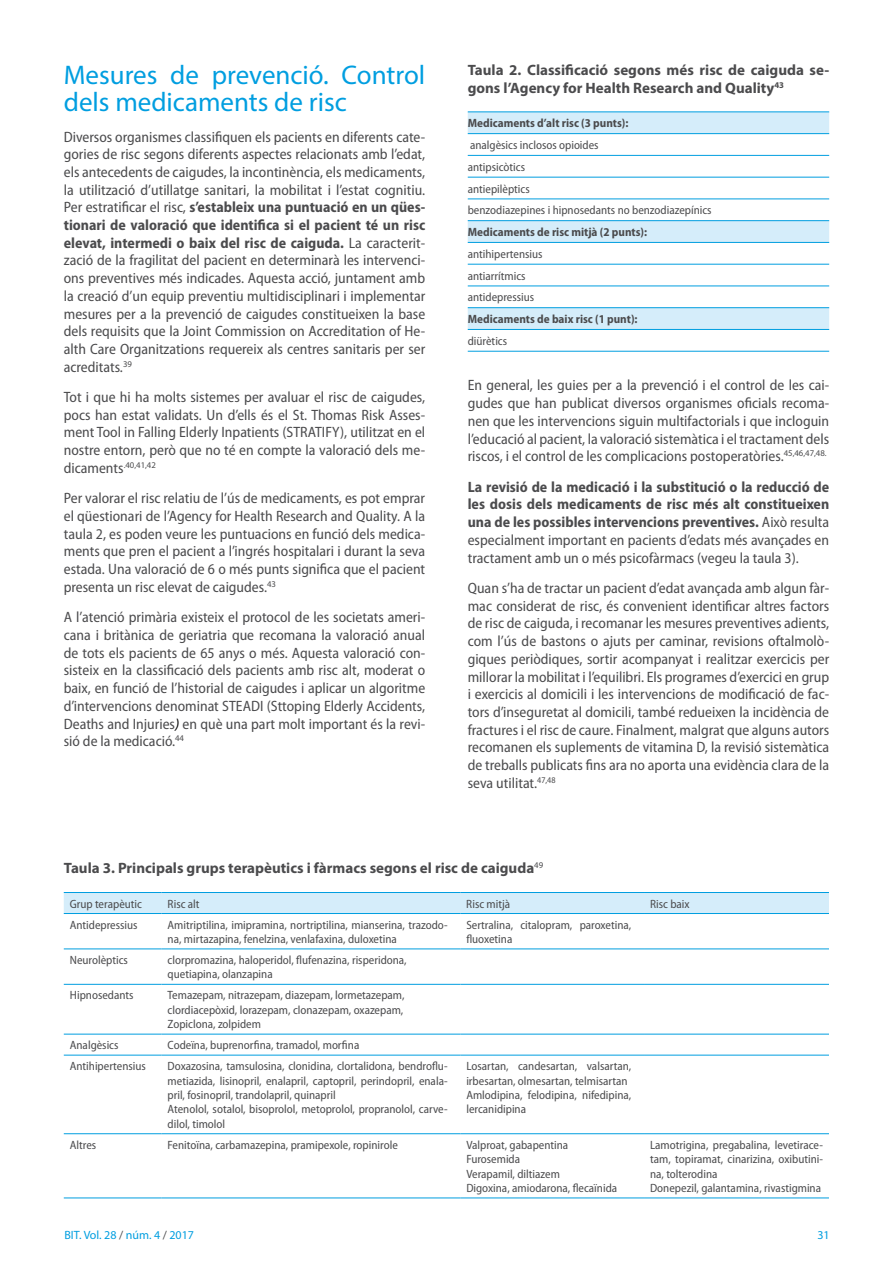
<style>
.page{position:relative;width:893px;height:1263px;background:#fff}
.page>*{position:absolute;margin:0;border:0;box-sizing:border-box;transform-origin:0 0}
.t1{font:27px/27px "Myriad Pro";color:#009ee0}
.t2{font:semi-condensed 15px/17.7px "Myriad Pro";color:#4b4b4d;text-align:justify}
.t3{font:700 semi-condensed 15px/17.7px "Myriad Pro";color:#4b4b4d;text-align:justify}
.t4{font:700 15px/17.7px "Myriad Pro";color:#4b4b4d}
.t5{font:semi-condensed 12px/14.4px "Myriad Pro";color:#4b4b4d}
.t6{font:700 semi-condensed 12px "Myriad Pro";color:#4b4b4d}
.t7{font:12px "Myriad Pro";color:#009ee0}
.s1{font-weight:700}
.s2{font-style:italic;font-stretch:normal;color:#000}
.s3{font-weight:400}
.s4{color:#4b4b4d}
</style>
<div class="page">
<svg style="left:468px;top:112px;width:361px;height:217px"></svg>
<hr style="left:468px;top:111px;width:361px;height:1px;background:#009ee0">
<hr style="left:468px;top:133px;width:361px;height:1px;background:#009ee0">
<hr style="left:468px;top:155px;width:361px;height:1px;background:#009ee0">
<hr style="left:468px;top:177px;width:361px;height:1px;background:#009ee0">
<hr style="left:468px;top:199px;width:361px;height:1px;background:#009ee0">
<hr style="left:468px;top:220px;width:361px;height:1px;background:#009ee0">
<hr style="left:468px;top:242px;width:361px;height:1px;background:#009ee0">
<hr style="left:468px;top:264px;width:361px;height:1px;background:#009ee0">
<hr style="left:468px;top:286px;width:361px;height:1px;background:#009ee0">
<hr style="left:468px;top:307px;width:361px;height:1px;background:#009ee0">
<hr style="left:468px;top:329px;width:361px;height:1px;background:#009ee0">
<hr style="left:468px;top:351px;width:361px;height:1px;background:#009ee0">
<div style="left:64px;top:893px;width:765px;height:20px;background:#d5edfa"></div>
<hr style="left:64px;top:892px;width:98px;height:1px;background:#009ee0">
<hr style="left:162px;top:892px;width:298px;height:1px;background:#009ee0">
<hr style="left:460px;top:892px;width:184px;height:1px;background:#009ee0">
<hr style="left:644px;top:892px;width:185px;height:1px;background:#009ee0">
<hr style="left:64px;top:913px;width:98px;height:1px;background:#009ee0">
<hr style="left:162px;top:913px;width:298px;height:1px;background:#009ee0">
<hr style="left:460px;top:913px;width:184px;height:1px;background:#009ee0">
<hr style="left:644px;top:913px;width:185px;height:1px;background:#009ee0">
<hr style="left:64px;top:1055px;width:98px;height:1px;background:#009ee0">
<hr style="left:162px;top:1055px;width:298px;height:1px;background:#009ee0">
<hr style="left:460px;top:1055px;width:184px;height:1px;background:#009ee0">
<hr style="left:644px;top:1055px;width:185px;height:1px;background:#009ee0">
<hr style="left:64px;top:1133px;width:98px;height:1px;background:#009ee0">
<hr style="left:162px;top:1133px;width:298px;height:1px;background:#009ee0">
<hr style="left:460px;top:1133px;width:184px;height:1px;background:#009ee0">
<hr style="left:644px;top:1133px;width:185px;height:1px;background:#009ee0">
<hr style="left:64px;top:1197px;width:98px;height:1px;background:#009ee0">
<hr style="left:162px;top:1197px;width:298px;height:1px;background:#009ee0">
<hr style="left:460px;top:1197px;width:184px;height:1px;background:#009ee0">
<hr style="left:644px;top:1197px;width:185px;height:1px;background:#009ee0">
<hr style="left:64px;top:948px;width:98px;height:1px;background:#009ee0">
<hr style="left:162px;top:948px;width:298px;height:1px;background:#009ee0">
<hr style="left:460px;top:948px;width:184px;height:1px;background:#009ee0">
<hr style="left:644px;top:948px;width:185px;height:1px;background:#009ee0">
<hr style="left:64px;top:984px;width:98px;height:1px;background:#009ee0">
<hr style="left:162px;top:984px;width:298px;height:1px;background:#009ee0">
<hr style="left:460px;top:984px;width:184px;height:1px;background:#009ee0">
<hr style="left:644px;top:984px;width:185px;height:1px;background:#009ee0">
<hr style="left:64px;top:1034px;width:98px;height:1px;background:#009ee0">
<hr style="left:162px;top:1034px;width:298px;height:1px;background:#009ee0">
<hr style="left:460px;top:1034px;width:184px;height:1px;background:#009ee0">
<hr style="left:644px;top:1034px;width:185px;height:1px;background:#009ee0">
<h1 class="t1" style="left:64px;top:61px;width:363px">Mesures de prevenció. Control dels medicaments de risc</h1>
<p class="t2" style="left:64px;top:128px;width:363px">Diversos organismes classifiquen els pacients en diferents cate&shy;gories de risc segons diferents aspectes relacionats amb l’edat, els antecedents de caigudes, la incontinència, els medicaments, la utilització d’utillatge sanitari, la mobilitat i l’estat cognitiu.<br>Per estratificar el risc, <span class="s1">s’estableix una puntuació en un qües&shy;tionari de valoració que identifica si el pacient té un risc elevat, intermedi o baix del risc de caiguda.</span> La caracterit&shy;zació de la fragilitat del pacient en determinarà les intervenci&shy;ons preventives més indicades. Aquesta acció, juntament amb la creació d’un equip preventiu multidisciplinari i implementar mesures per a la prevenció de caigudes constitueixen la base dels requisits que la Joint Commission on Accreditation of He&shy;alth Care Organitzations requereix als centres sanitaris per ser acreditats.<sup>39</sup></p>
<p class="t2" style="left:64px;top:388px;width:363px">Tot i que hi ha molts sistemes per avaluar el risc de caigudes, pocs han estat validats. Un d’ells és el St. Thomas Risk Asses&shy;ment Tool in Falling Elderly Inpatients (STRATIFY), utilitzat en el nostre entorn, però que no té en compte la valoració dels me&shy;dicaments<sup>.</sup><sup>40</sup><sup>,</sup><sup>41</sup><sup>,</sup><sup>42</sup></p>
<p class="t2" style="left:64px;top:490px;width:363px">Per valorar el risc relatiu de l’ús de medicaments, es pot emprar el qüestionari de l’Agency for Health Research and Quality. A la taula 2, es poden veure les puntuacions en funció dels medica&shy;ments que pren el pacient a l’ingrés hospitalari i durant la seva estada. Una valoració de 6 o més punts significa que el pacient presenta un risc elevat de caigudes.<sup>43</sup></p>
<p class="t2" style="left:64px;top:609px;width:363px">A l’atenció primària existeix el protocol de les societats ameri&shy;cana i britànica de geriatria que recomana la valoració anual de tots els pacients de 65 anys o més. Aquesta valoració con&shy;sisteix en la classificació dels pacients amb risc alt, moderat o baix, en funció de l’historial de caigudes i aplicar un algoritme d’intervencions denominat STEADI (Sttoping Elderly Accidents, Deaths and Injuries<span class="s2">)</span> en què una part molt important és la revi&shy;sió de la medicació.<sup>44</sup></p>
<p class="t4" style="left:468px;top:61px;width:363px">Taula 2. Classificació segons més risc de caiguda se&shy;gons l’Agency for Health Research and Quality<sup>43</sup></p>
<p class="t6" style="left:468px;top:117px;width:162px">Medicaments d’alt risc (3 punts):</p>
<p class="t5" style="left:468px;top:134px;width:245px;line-height:21.8px">analgèsics inclosos opioides<br>antipsicòtics<br>antiepilèptics<br>benzodiazepines i hipnosedants no benzodiazepínics</p>
<p class="t6" style="left:468px;top:225px;width:181px">Medicaments de risc mitjà (2 punts):</p>
<p class="t5" style="left:468px;top:243px;width:76px;line-height:21.8px">antihipertensius antiarrítmics antidepressius</p>
<p class="t6" style="left:468px;top:312px;width:171px">Medicaments de baix risc (1 punt):</p>
<p class="t5" style="left:468px;top:334px;width:41px">diürètics</p>
<p class="t2" style="left:468px;top:377px;width:363px">En general, les guies per a la prevenció i el control de les cai&shy;gudes que han publicat diversos organismes oficials recoma&shy;nen que les intervencions siguin multifactorials i que incloguin l’educació al pacient, la valoració sistemàtica i el tractament dels riscos, i el control de les complicacions postoperatòries.<sup>45</sup><sup>,</sup><sup>46</sup><sup>,</sup><sup>47</sup><sup>,</sup><sup>48</sup><sup>.</sup></p>
<p class="t3" style="left:468px;top:478px;width:363px">La revisió de la medicació i la substitució o la reducció de les dosis dels medicaments de risc més alt constitueixen una de les possibles intervencions preventives. <span class="s3">Això resulta especialment important en pacients d’edats més avançades en tractament amb un o més psicofàrmacs (vegeu la taula 3).</span></p>
<p class="t2" style="left:468px;top:579px;width:363px">Quan s’ha de tractar un pacient d’edat avançada amb algun fàr&shy;mac considerat de risc, és convenient identificar altres factors de risc de caiguda, i recomanar les mesures preventives adients, com l’ús de bastons o ajuts per caminar, revisions oftalmolò&shy;giques periòdiques, sortir acompanyat i realitzar exercicis per millorar la mobilitat i l’equilibri. Els programes d’exercici en grup i exercicis al domicili i les intervencions de modificació de fac&shy;tors d’inseguretat al domicili, també redueixen la incidència de fractures i el risc de caure. Finalment, malgrat que alguns autors recomanen els suplements de vitamina D, la revisió sistemàtica de treballs publicats fins ara no aporta una evidència clara de la seva utilitat.<sup>47,48</sup></p>
<p class="t4" style="left:64px;top:859px;width:481px">Taula 3. Principals grups terapèutics i fàrmacs segons el risc de caiguda<sup>49</sup></p>
<p class="t5" style="left:70px;top:896px;width:74px">Grup terapèutic</p>
<p class="t5" style="left:168px;top:896px;width:34px">Risc alt</p>
<p class="t5" style="left:466px;top:896px;width:45px">Risc mitjà</p>
<p class="t5" style="left:650px;top:896px;width:41px">Risc baix</p>
<p class="t5" style="left:70px;top:917px;width:69px">Antidepressius</p>
<p class="t5" style="left:168px;top:917px;width:281px">Amitriptilina, imipramina, nortriptilina, mianserina, trazodo&shy;na, mirtazapina, fenelzina, venlafaxina, duloxetina</p>
<p class="t5" style="left:466px;top:917px;width:166px">Sertralina, citalopram, paroxetina, fluoxetina</p>
<p class="t5" style="left:70px;top:953px;width:60px">Neurolèptics</p>
<p class="t5" style="left:168px;top:953px;width:241px">clorpromazina, haloperidol, flufenazina, risperidona, quetiapina, olanzapina</p>
<p class="t5" style="left:70px;top:988px;width:65px">Hipnosedants</p>
<p class="t5" style="left:168px;top:988px;width:238px;text-align:justify">Temazepam, nitrazepam, diazepam, lormetazepam, clordiacepòxid, lorazepam, clonazepam, oxazepam, Zopiclona, zolpidem</p>
<p class="t5" style="left:70px;top:1038px;width:50px">Analgèsics</p>
<p class="t5" style="left:168px;top:1038px;width:193px">Codeïna, buprenorfina, tramadol, morfina</p>
<p class="t5" style="left:70px;top:1059px;width:78px">Antihipertensius</p>
<p class="t5" style="left:168px;top:1059px;width:281px">Doxazosina, tamsulosina, clonidina, clortalidona, bendroflu&shy;metiazida, lisinopril, enalapril, captopril, perindopril, enala&shy;pril, fosinopril, trandolapril, quinapril<br>Atenolol, sotalol, bisoprolol, metoprolol, propranolol, carve&shy;dilol, timolol</p>
<p class="t5" style="left:466px;top:1059px;width:166px">Losartan, candesartan, valsartan, irbesartan, olmesartan, telmisartan<br>Amlodipina, felodipina, nifedipina, lercanidipina</p>
<p class="t5" style="left:70px;top:1138px;width:28px">Altres</p>
<p class="t5" style="left:168px;top:1138px;width:232px">Fenitoïna, carbamazepina, pramipexole, ropinirole</p>
<p class="t5" style="left:466px;top:1138px;width:152px">Valproat, gabapentina<br>Furosemida<br>Verapamil, diltiazem<br>Digoxina, amiodarona, flecaïnida</p>
<p class="t5" style="left:650px;top:1138px;width:174px">Lamotrigina, pregabalina, levetirace&shy;tam, topiramat, cinarizina, oxibutini&shy;na, tolterodina<br>Donepezil, galantamina, rivastigmina</p>
<p class="t7" style="left:64px;top:1227px;width:131px">BIT. Vol. 28 <span class="s4">/</span> núm. 4 <span class="s4">/</span> 2017</p>
<p class="t7" style="left:817px;top:1227px;width:14px">31</p>
</div>
